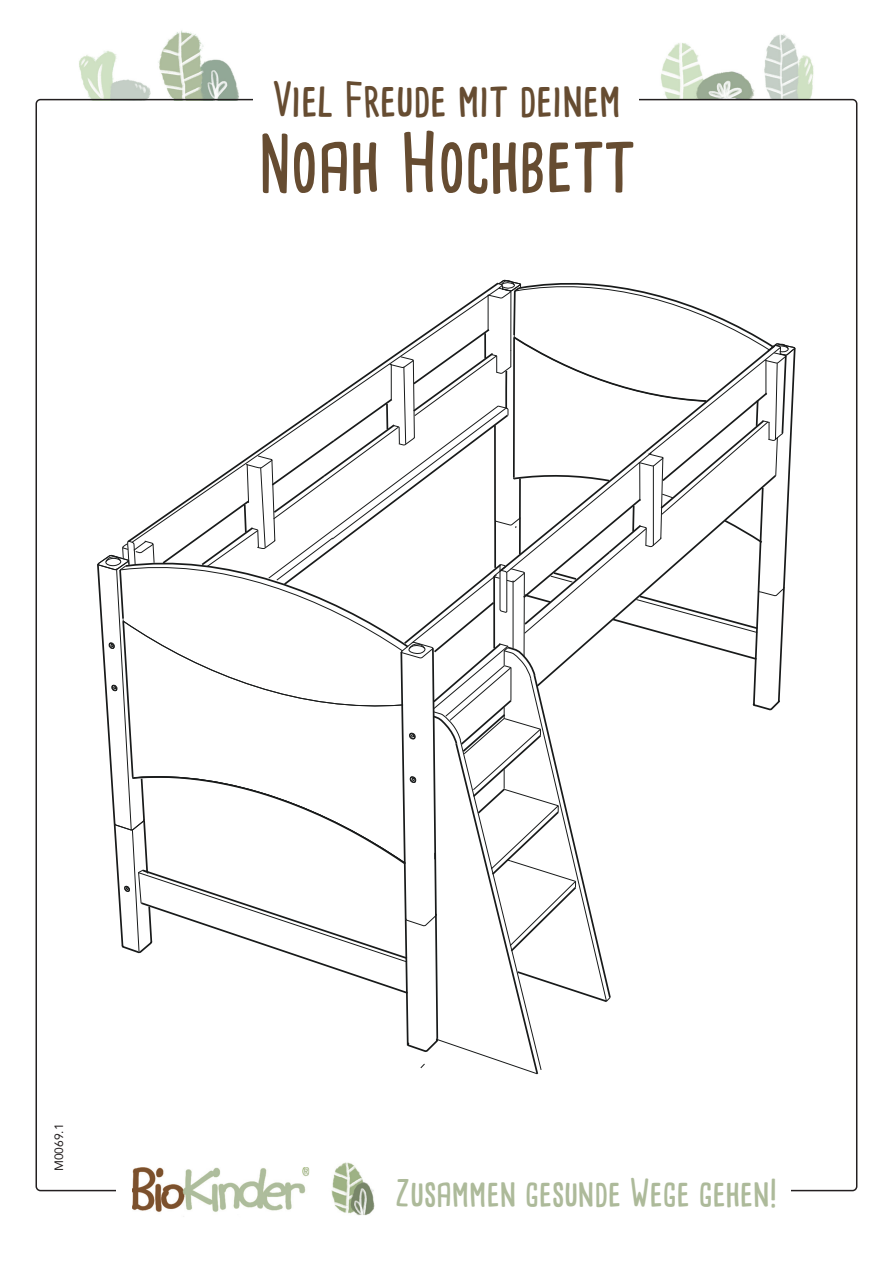
<style>
.page{position:relative;width:893px;height:1263px;background:#fff}
.page>*{position:absolute;margin:0;border:0;box-sizing:border-box;transform-origin:0 0}
.t1{font:700 75px "Cardenio Modern";color:#664c31}
.t2{font:700 45px "Cardenio Modern";color:#664c31}
.t3{font:700 36px "Cardenio Modern";color:#adba9a}
.t4{font:12px "Avenir LT Std";color:#231f20}
</style>
<div class="page">
<img style="left:78px;top:30px;width:161px;height:69px">
<img style="left:654px;top:34px;width:160px;height:65px">
<img style="left:333px;top:1162px;width:41px;height:54px">
<img style="left:331px;top:1178px;width:43px;height:31px">
<img style="left:132px;top:1167px;width:177px;height:45px">
<img style="left:132px;top:1178px;width:177px;height:31px">
<svg style="left:97px;top:279px;width:699px;height:796px"></svg>
<hr style="left:513px;top:580px;width:1px;height:68px;background:#181a1a">
<p class="t2" style="left:272px;top:69px;width:351px">Viel Freude mit deinem</p>
<h1 class="t1" style="left:258px;top:112px;width:379px">Noah Hochbett</h1>
<p class="t4" style="left:52px;top:1171px;width:49px;rotate:-90deg">M0069.1</p>
<p class="t3" style="left:395px;top:1168px;width:384px">Zusammen gesunde Wege gehen!</p>
</div>
